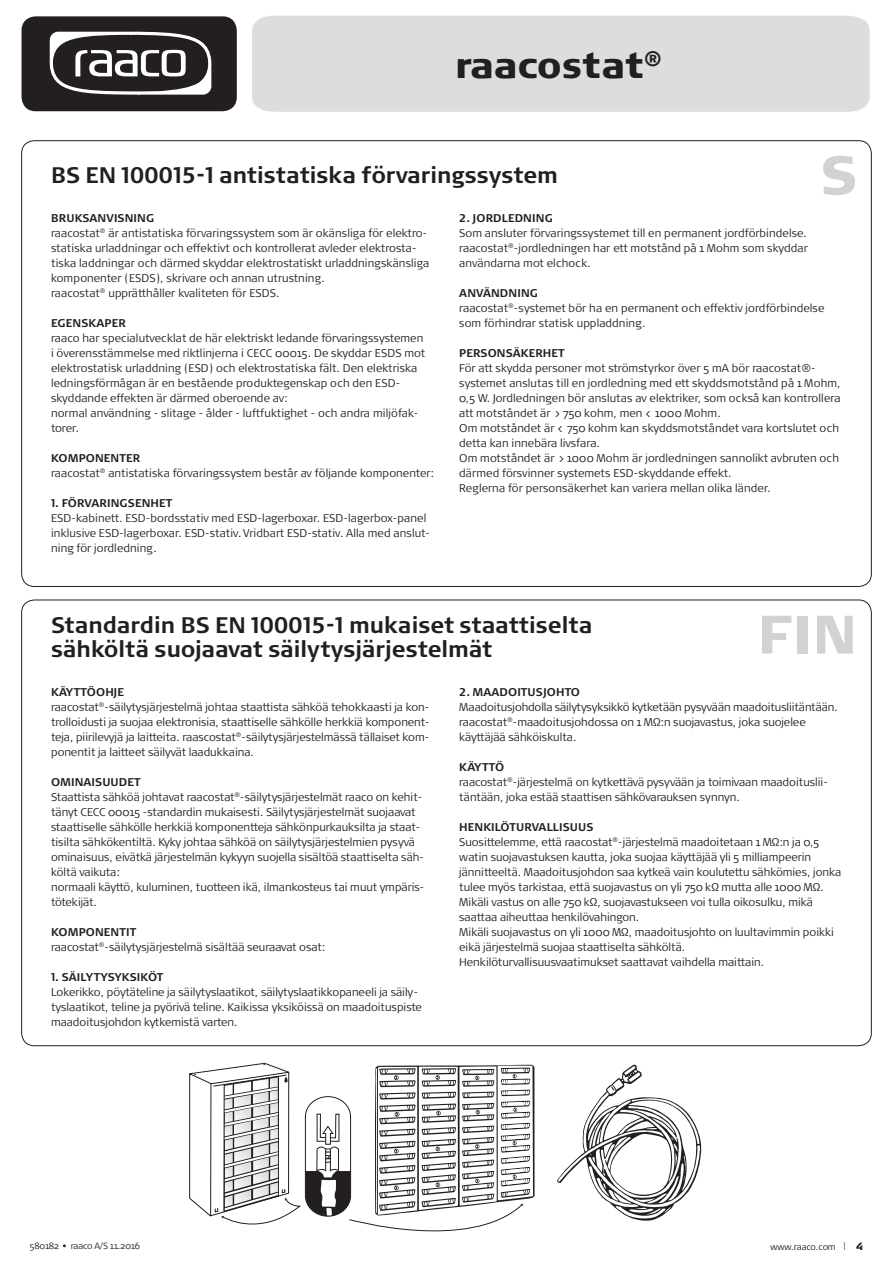
<style>
.page{position:relative;width:893px;height:1263px;background:#fff}
.page>*{position:absolute;margin:0;border:0;box-sizing:border-box;transform-origin:0 0}
.t1{font:900 54px "Signa OT";color:#d1d2d4}
.t2{font:900 36px "Signa OT";letter-spacing:-.01em;color:#231f20}
.t3{font:700 22.5px/24px "Signa OT";color:#231f20}
.t4{font:300 11.25px/15px "Signa OT";color:#231f20}
.t5{font:700 11.25px "Signa OT";letter-spacing:.01em;color:#231f20}
.t6{font:700 11.25px "Signa OT";letter-spacing:-.01em;color:#231f20}
.t7{font:300 9px "Signa OT";letter-spacing:-.02em;color:#231f20}
.s1{font-weight:700}
.s2{font-weight:900;font-size:10.5px}
</style>
<div class="page">
<svg style="left:189px;top:1063px;width:345px;height:168px"></svg>
<svg style="left:557px;top:1064px;width:144px;height:157px"></svg>
<div style="left:22px;top:16px;width:215px;height:95px;background:#231f20;border-radius:14px"></div>
<div style="left:252px;top:16px;width:618px;height:96px;background:#dcdddf"></div>
<svg style="left:50px;top:32px;width:161px;height:63px"></svg>
<h2 class="t2" style="left:455px;top:42px;width:208px">raacostat<sup>®</sup></h2>
<h3 class="t3" style="left:51px;top:163px;width:508px">BS EN 100015-1 ANTISTATISKA FÖRVARINGSSYSTEM</h3>
<h1 class="t1" style="left:820px;top:141px;width:39px">s</h1>
<p class="t4" style="left:51px;top:211px;width:380px"><span class="s1">BRU KSANVISNI NG<br></span>raacostat<sup>®</sup> är antistatiska förvaringssystem som är okänsliga för elektro&shy;statiska urladdningar och effektivt och kontrollerat avleder elektrosta&shy;tiska laddningar och därmed skyddar elektrostatiskt urladdningskänsliga komponenter (ESDS), skrivare och annan utrustning.<br>raacostat<sup>®</sup> upprätthåller kvaliteten för ESDS.</p>
<p class="t5" style="left:51px;top:316px;width:69px">EGENSKAPER</p>
<p class="t4" style="left:51px;top:331px;width:376px">raaco har specialutvecklat de här elektriskt ledande förvaringssystemen i överensstämmelse med riktlinjerna i CECC 00015. De skyddar ESDS mot elektrostatisk urladdning (ESD) och elektrostatiska fält. Den elektriska ledningsförmågan är en bestående produktegenskap och den ESD&shy;skyddande effekten är därmed oberoende av:<br>normal användning - slitage - ålder - luftfuktighet - och andra miljöfak&shy;torer.</p>
<p class="t4" style="left:51px;top:451px;width:384px"><span class="s1">KOMPONENTER<br></span>raacostat<sup>®</sup> antistatiska förvaringssystem består av följande komponenter:</p>
<p class="t5" style="left:51px;top:496px;width:77px">1. FÖRVARI NGSE</p>
<p class="t5" style="left:142px;top:496px;width:32px">NHET</p>
<p class="t4" style="left:51px;top:511px;width:381px">ESD-kabinett. ESD-bordsstativ med ESD-lagerboxar. ESD-lagerbox-panel inklusive ESD-lagerboxar. ESD-stativ. Vridbart ESD-stativ. Alla med anslut&shy;ning för jordledning.</p>
<p class="t5" style="left:459px;top:211px;width:93px">2. JORDLEDNING</p>
<p class="t4" style="left:459px;top:226px;width:350px;text-align:justify">Som ansluter förvaringssystemet till en permanent jordförbindelse. raacostat<sup>®</sup>-jordledningen har ett motstånd på 1 Mohm som skyddar användarna mot elchock.</p>
<p class="t4" style="left:459px;top:286px;width:367px"><span class="s1">ANVÄNDNING<br></span>raacostat<sup>®</sup>-systemet bör ha en permanent och effektiv jordförbindelse som förhindrar statisk uppladdning.</p>
<p class="t5" style="left:459px;top:346px;width:8px">PERS</p>
<p class="t5" style="left:488px;top:346px;width:79px">ONSÄKERHET</p>
<p class="t4" style="left:459px;top:361px;width:383px">För att skydda personer mot strömstyrkor över 5 mA bör raacostat®- systemet anslutas till en jordledning med ett skyddsmotstånd på 1 Mohm, 0,5 W. Jordledningen bör anslutas av elektriker, som också kan kontrollera att motståndet är &gt; 750 kohm, men &lt; 1000 Mohm.<br>Om motståndet är &lt; 750 kohm kan skyddsmotståndet vara kortslutet och detta kan innebära livsfara.<br>Om motståndet är &gt; 1000 Mohm är jordledningen sannolikt avbruten och därmed försvinner systemets ESD-skyddande effekt.<br>Reglerna för personsäkerhet kan variera mellan olika länder.</p>
<h3 class="t3" style="left:51px;top:613px;width:543px">STANDARDIN BS EN 100015-1 MUKAISET STAATTISELTA<br>SÄHKÖLTÄ SUOJAAVAT SÄILYTYSJÄRJESTELMÄT</h3>
<h1 class="t1" style="left:757px;top:600px;width:101px">fin</h1>
<p class="t4" style="left:51px;top:685px;width:380px"><span class="s1">KÄYTTÖOHJE<br></span>raacostat<sup>®</sup>-säilytysjärjestelmä johtaa staattista sähköä tehokkaasti ja kon&shy;trolloidusti ja suojaa elektronisia, staattiselle sähkölle herkkiä komponent&shy;teja, piirilevyjä ja laitteita. raascostat<sup>®</sup>-säilytysjärjestelmässä tällaiset kom&shy;ponentit ja laitteet säilyvät laadukkaina.</p>
<p class="t5" style="left:51px;top:776px;width:49px">OMINAISUUDE</p>
<p class="t4" style="left:51px;top:775px;width:375px;text-indent:83px"><span class="s1">T<br></span>Staattista sähköä johtavat raacostat<sup>®</sup>-säilytysjärjestelmät raaco on kehit&shy;tänyt CECC 00015 -standardin mukaisesti. Säilytysjärjestelmät suojaavat staattiselle sähkölle herkkiä komponentteja sähkönpurkauksilta ja staat&shy;tisilta sähkökentiltä. Kyky johtaa sähköä on säilytysjärjestelmien pysyvä ominaisuus, eivätkä järjestelmän kykyyn suojella sisältöä staattiselta säh&shy;költä vaikuta:<br>normaali käyttö, kuluminen, tuotteen ikä, ilmankosteus tai muut ympäris&shy;tötekijät.</p>
<p class="t4" style="left:51px;top:925px;width:276px"><span class="s1">KOMPONENTIT<br></span>raacostat<sup>®</sup>-säilytysjärjestelmä sisältää seuraavat osat:</p>
<p class="t6" style="left:51px;top:971px;width:114px">1. SÄI LYTYSYKSI KÖT</p>
<p class="t4" style="left:51px;top:985px;width:372px">Lokerikko, pöytäteline ja säilytyslaatikot, säilytyslaatikkopaneeli ja säily&shy;tyslaatikot, teline ja pyörivä teline. Kaikissa yksiköissä on maadoituspiste maadoitusjohdon kytkemistä varten.</p>
<p class="t5" style="left:459px;top:686px;width:122px">2. MAADOITUSJOHTO</p>
<p class="t4" style="left:459px;top:700px;width:380px">Maadoitusjohdolla säilytysyksikkö kytketään pysyvään maadoitusliitäntään. raacostat<sup>®</sup>-maadoitusjohdossa on 1 MΩ:n suojavastus, joka suojelee käyttäjää sähköiskulta.</p>
<p class="t4" style="left:459px;top:760px;width:370px"><span class="s1">KÄYTTÖ<br></span>raacostat<sup>®</sup>-järjestelmä on kytkettävä pysyvään ja toimivaan maadoituslii&shy;täntään, joka estää staattisen sähkövarauksen synnyn.</p>
<p class="t4" style="left:459px;top:820px;width:383px"><span class="s1">HENKI LÖTURVALLISUUS<br></span>Suosittelemme, että raacostat<sup>®</sup>-järjestelmä maadoitetaan 1 MΩ:n ja 0,5 watin suojavastuksen kautta, joka suojaa käyttäjää yli 5 milliampeerin jännitteeltä. Maadoitusjohdon saa kytkeä vain koulutettu sähkömies, jonka tulee myös tarkistaa, että suojavastus on yli 750 kΩ mutta alle 1000 MΩ.<br>Mikäli vastus on alle 750 kΩ, suojavastukseen voi tulla oikosulku, mikä saattaa aiheuttaa henkilövahingon.<br>Mikäli suojavastus on yli 1000 MΩ, maadoitusjohto on luultavimmin poikki eikä järjestelmä suojaa staattiselta sähköltä.<br>Henkilöturvallisuusvaatimukset saattavat vaihdella maittain.</p>
<p class="t7" style="left:30px;top:1241px;width:112px">580182 • raaco A/S 11.2016</p>
<p class="t7" style="left:770px;top:1242px;width:94px">www.raaco.com | <span class="s2">4</span></p>
</div>
